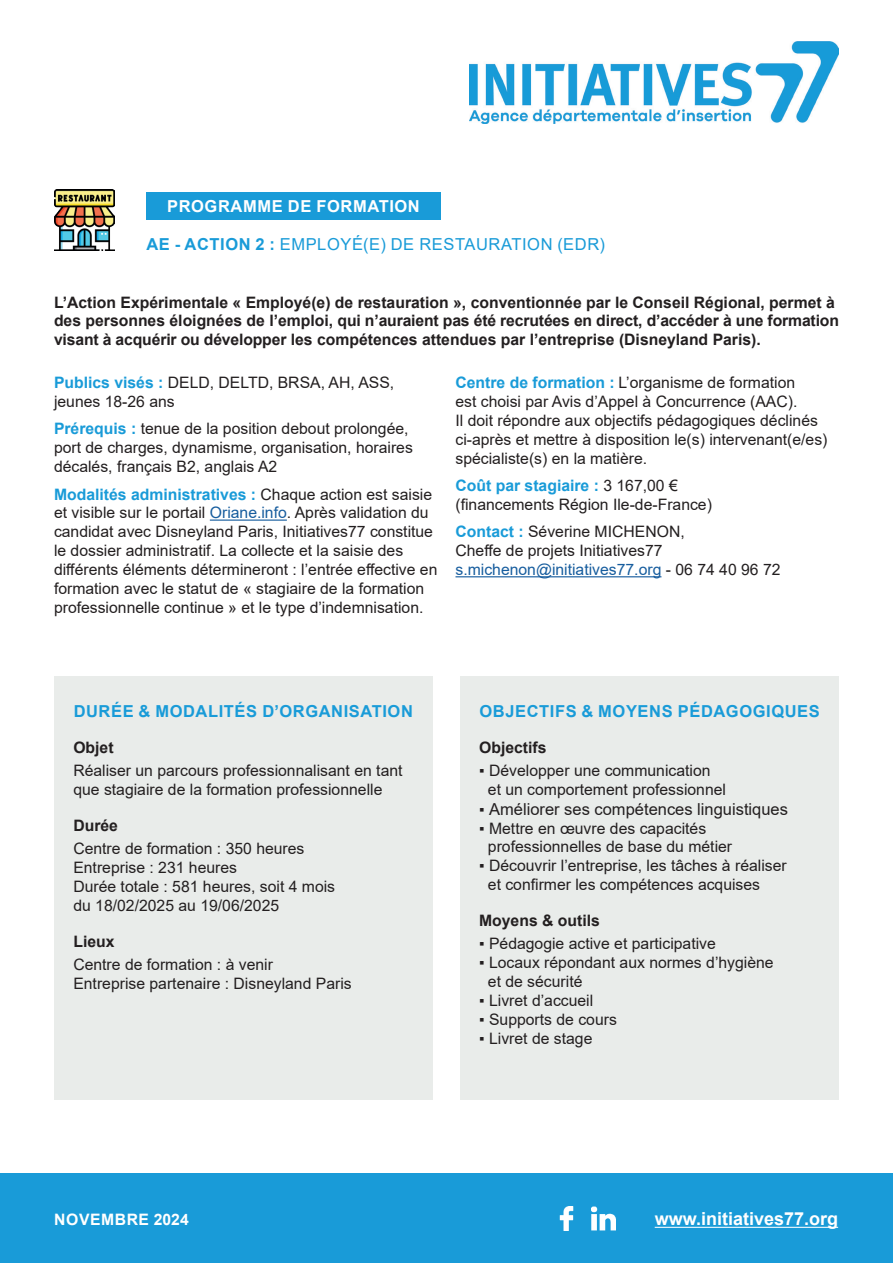
<style>
.page{position:relative;width:893px;height:1263px;background:#fff}
.page>*{position:absolute;margin:0;border:0;box-sizing:border-box;transform-origin:0 0}
.t1{font:700 18px "Arial";color:#fff}
.t2{font:700 16.5px "Arial";letter-spacing:.035em;color:#199bd8}
.t3{font:16.5px "Arial";letter-spacing:.035em;color:#199bd8}
.t4{font:16.5px "Arial";color:#231f20}
.t5{font:700 16.5px "Arial";letter-spacing:.035em;color:#fff}
.t6{font:15.75px/18.9px "Arial";color:#231f20}
.t7{font:700 15.75px/18.9px "Arial";color:#231f20}
.t8{font:700 15.75px "Arial";letter-spacing:.035em;color:#fff}
.s1{font-weight:700}
.s2{font-weight:700;color:#199bd8}
.s3{color:#175d9e}
.s4{font-size:15.75px}
</style>
<div class="page">
<img style="left:470px;top:41px;width:369px;height:82px">
<div style="left:146px;top:192px;width:295px;height:28px;background:#199bd8"></div>
<hr style="left:210px;top:519px;width:77px;height:2px;background:#175d9e">
<hr style="left:455px;top:576px;width:206px;height:1px;background:#175d9e">
<img style="left:54px;top:189px;width:61px;height:61px">
<div style="left:55px;top:676px;width:378px;height:423px;background:#e9ecea"></div>
<div style="left:460px;top:676px;width:379px;height:423px;background:#e9ecea"></div>
<div style="left:0;top:1174px;width:893px;height:89px;background:#199bd8"></div>
<img style="left:559px;top:1207px;width:15px;height:24px">
<img style="left:591px;top:1207px;width:24px;height:24px">
<hr style="left:655px;top:1227px;width:183px;height:1px;background:#fff">
<p class="t5" style="left:167px;top:195px;width:254px">PROGRAMME DE FORMATION</p>
<p class="t3" style="left:146px;top:233px;width:460px"><span class="s1">AE - ACTION 2 :</span> EMPLOYÉ(E) DE RESTAURATION (EDR)</p>
<p class="t7" style="left:54px;top:293px;width:786px">L’Action Expérimentale « Employé(e) de restauration », conventionnée par le Conseil Régional, permet à des personnes éloignées de l’emploi, qui n’auraient pas été recrutées en direct, d’accéder à une formation visant à acquérir ou développer les compétences attendues par l’entreprise (Disneyland Paris).</p>
<p class="t6" style="left:54px;top:373px;width:342px"><span class="s2">Publics visés :</span> DELD, DELTD, BRSA, AH, ASS, jeunes 18-26 ans</p>
<p class="t6" style="left:54px;top:419px;width:360px"><span class="s2">Prérequis :</span> tenue de la position debout prolongée, port de charges, dynamisme, organisation, horaires décalés, français B2, anglais A2</p>
<p class="t6" style="left:54px;top:484px;width:385px"><span class="s2">Modalités administratives :</span> Chaque action est saisie et visible sur le portail <span class="s3">Oriane.info</span>. Après validation du candidat avec Disneyland Paris, Initiatives77 constitue le dossier administratif. La collecte et la saisie des différents éléments détermineront : l’entrée effective en formation avec le statut de « stagiaire de la formation professionnelle continue » et le type d’indemnisation.</p>
<p class="t6" style="left:455px;top:373px;width:373px"><span class="s2">Centre de formation :</span> L’organisme de formation<br>est choisi par Avis d’Appel à Concurrence (AAC).<br>Il doit répondre aux objectifs pédagogiques déclinés ci-après et mettre à disposition le(s) intervenant(e/es) spécialiste(s) en la matière.</p>
<p class="t6" style="left:455px;top:476px;width:258px"><span class="s2">Coût par stagiaire :</span> 3 167,00 € (financements Région Ile-de-France)</p>
<p class="t6" style="left:455px;top:522px;width:327px"><span class="s2">Contact :</span> Séverine MICHENON,<br>Cheffe de projets Initiatives77 <span class="s3">s.michenon@initiatives77.org</span> - 06 74 40 96 72</p>
<p class="t2" style="left:74px;top:699px;width:341px">DURÉE &amp; MODALITÉS D’ORGANISATION</p>
<p class="t7" style="left:73px;top:738px;width:42px">Objet</p>
<p class="t6" style="left:73px;top:761px;width:331px">Réaliser un parcours professionnalisant en tant que stagiaire de la formation professionnelle</p>
<p class="t7" style="left:73px;top:816px;width:46px">Durée</p>
<p class="t6" style="left:73px;top:839px;width:263px">Centre de formation : 350 heures<br>Entreprise : 231 heures<br>Durée totale : 581 heures, soit 4 mois du 18/02/2025 au 19/06/2025</p>
<p class="t7" style="left:73px;top:932px;width:43px">Lieux</p>
<p class="t6" style="left:73px;top:954px;width:280px">Centre de formation : à venir<br>Entreprise partenaire : Disneyland Paris</p>
<p class="t2" style="left:479px;top:699px;width:342px">OBJECTIFS &amp; MOYENS PÉDAGOGIQUES</p>
<p class="t7" style="left:479px;top:738px;width:69px">Objectifs</p>
<p class="t6" style="left:488px;top:761px;width:240px;text-indent:-9px">▪ Développer une communication et un comportement professionnel</p>
<p class="t4" style="left:479px;top:797px;width:310px"><span class="s4">▪</span> Améliorer ses compétences linguistiques</p>
<p class="t6" style="left:488px;top:818px;width:246px;text-indent:-9px">▪ Mettre en œuvre des capacités professionnelles de base du métier</p>
<p class="t6" style="left:488px;top:856px;width:300px;text-indent:-9px">▪ Découvrir l’entreprise, les tâches à réaliser et confirmer les compétences acquises</p>
<p class="t7" style="left:479px;top:911px;width:122px">Moyens &amp; outils</p>
<p class="t6" style="left:479px;top:934px;width:238px">▪ Pédagogie active et participative</p>
<p class="t6" style="left:488px;top:953px;width:287px;text-indent:-9px">▪ Locaux répondant aux normes d’hygiène et de sécurité</p>
<p class="t6" style="left:479px;top:991px;width:116px">▪ Livret d’accueil</p>
<p class="t6" style="left:479px;top:1010px;width:139px">▪ Supports de cours</p>
<p class="t6" style="left:479px;top:1029px;width:115px">▪ Livret de stage</p>
<p class="t8" style="left:54px;top:1208px;width:136px">NOVEMBRE 2024</p>
<p class="t1" style="left:655px;top:1206px;width:185px">www.initiatives77.org</p>
</div>
